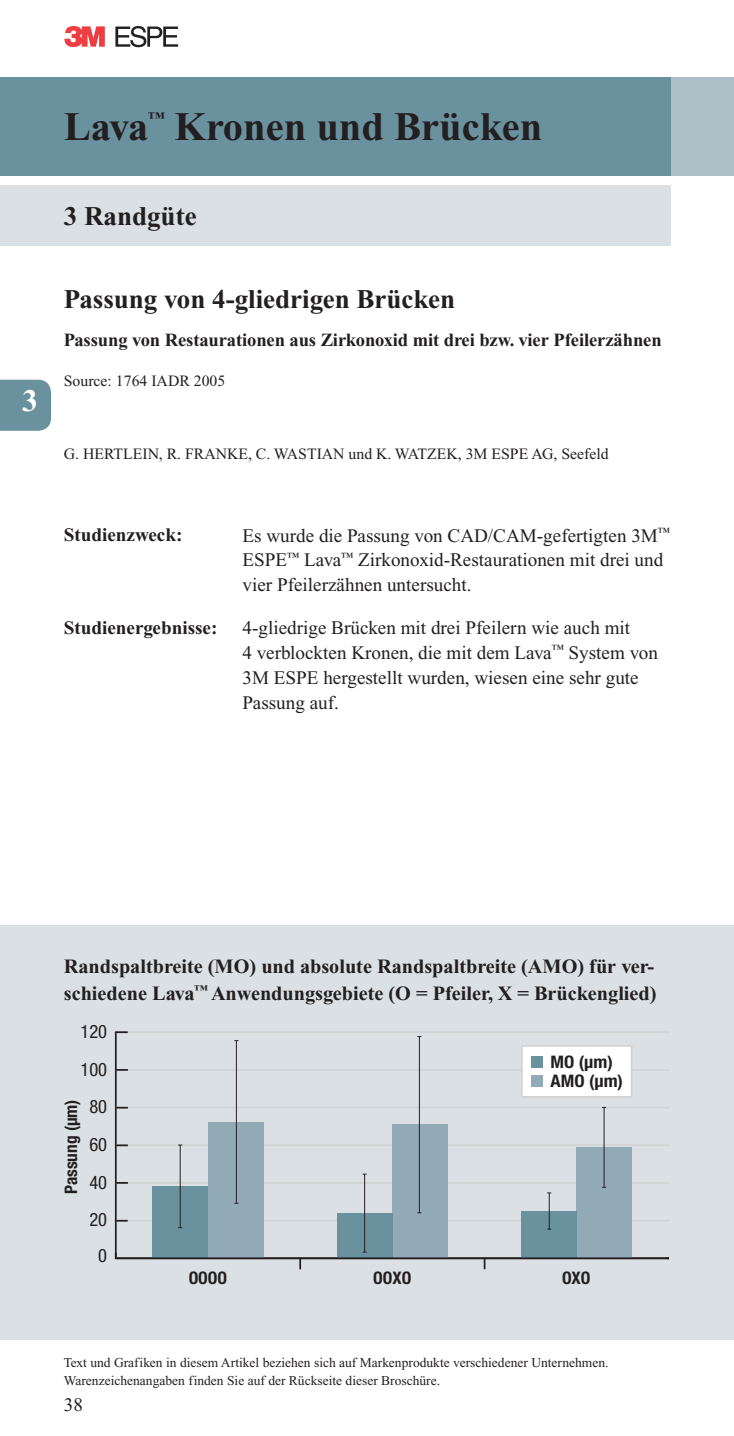
<style>
.page{position:relative;width:734px;height:1436px;background:#fff}
.page>*{position:absolute;margin:0;border:0;box-sizing:border-box;transform-origin:0 0}
.t1{font:700 40.5px "Times New Roman";color:#231f20}
.t2{font:700 31.5px "Times New Roman";color:#fff}
.t3{font:700 27px "Times New Roman";color:#231f20}
.t4{font:700 20.25px/27px "Times New Roman";color:#231f20}
.t5{font:19.12px/24.8px "Times New Roman";color:#231f20}
.t6{font:700 19.12px "Times New Roman";color:#231f20}
.t7{font:700 18.45px "Times New Roman";letter-spacing:-.005em;color:#231f20}
.t8{font:condensed 18.45px "Helvetica Neue";color:#231f20}
.t9{font:700 condensed 17.32px "Helvetica Neue";color:#231f20}
.t10{font:700 condensed 17.32px/19.6px "Helvetica Neue";color:#231f20;scale:1.06 1}
.t11{font:700 15.97px "Times New Roman";color:#231f20}
.t12{font:15.75px "Times New Roman";color:#231f20}
.t13{font:13.5px/18px "Times New Roman";color:#231f20}
</style>
<div class="page">
<svg style="left:64px;top:26px;width:41px;height:21px"></svg>
<svg style="left:115px;top:26px;width:63px;height:21px"></svg>
<div style="left:670px;top:77px;width:63px;height:98px;background:#acbec6"></div>
<div style="left:0;top:77px;width:670px;height:98px;background:#6a919e"></div>
<div style="left:0;top:185px;width:670px;height:61px;background:#dae0e3"></div>
<div style="left:0;top:925px;width:733px;height:414px;background:#dae0e3"></div>
<svg style="left:299px;top:1258px;width:2px;height:11px"></svg>
<svg style="left:483px;top:1258px;width:2px;height:10px"></svg>
<hr style="left:115px;top:1032px;width:2px;height:225px;background:#231f20">
<hr style="left:116px;top:1219px;width:553px;height:2px;background:#d1d3d4">
<hr style="left:116px;top:1181px;width:553px;height:2px;background:#d1d3d4">
<hr style="left:116px;top:1144px;width:553px;height:1px;background:#d1d3d4">
<hr style="left:116px;top:1106px;width:553px;height:2px;background:#d1d3d4">
<hr style="left:116px;top:1068px;width:553px;height:2px;background:#d1d3d4">
<hr style="left:116px;top:1031px;width:553px;height:1px;background:#d1d3d4">
<div style="left:208px;top:1122px;width:55px;height:135px;background:#91aab5"></div>
<div style="left:392px;top:1124px;width:55px;height:133px;background:#91aab5"></div>
<div style="left:576px;top:1146px;width:56px;height:111px;background:#91aab5"></div>
<div style="left:153px;top:1186px;width:55px;height:71px;background:#6a919e"></div>
<div style="left:337px;top:1212px;width:55px;height:45px;background:#6a919e"></div>
<div style="left:521px;top:1210px;width:55px;height:47px;background:#6a919e"></div>
<svg style="left:115px;top:1031px;width:13px;height:1px"></svg>
<svg style="left:116px;top:1068px;width:12px;height:2px"></svg>
<svg style="left:116px;top:1181px;width:12px;height:2px"></svg>
<svg style="left:116px;top:1219px;width:12px;height:2px"></svg>
<hr style="left:115px;top:1257px;width:554px;height:1px;background:#231f20">
<div style="left:521px;top:1045px;width:110px;height:51px;background:#fff"></div>
<div style="left:521px;top:1044px;width:111px;height:53px;border:2px solid #d1d3d4"></div>
<div style="left:531px;top:1055px;width:11px;height:12px;background:#6a919e"></div>
<div style="left:531px;top:1075px;width:11px;height:12px;background:#91aab5"></div>
<svg style="left:116px;top:1106px;width:12px;height:2px"></svg>
<svg style="left:116px;top:1144px;width:12px;height:1px"></svg>
<hr style="left:180px;top:1144px;width:1px;height:83px;background:#231f20">
<hr style="left:236px;top:1040px;width:1px;height:162px;background:#231f20">
<hr style="left:548px;top:1192px;width:1px;height:36px;background:#231f20">
<hr style="left:603px;top:1107px;width:1px;height:80px;background:#231f20">
<hr style="left:364px;top:1173px;width:1px;height:78px;background:#231f20">
<hr style="left:419px;top:1036px;width:1px;height:176px;background:#231f20">
<div style="left:0;top:379px;width:51px;height:52px;background:#6a919e"></div>
<h2 class="t2" style="left:22px;top:389px;width:17px">3</h2>
<h1 class="t1" style="left:64px;top:112px;width:86px">Lava</h1>
<p class="t11" style="left:148px;top:112px;width:18px">™</p>
<h1 class="t1" style="left:175px;top:112px;width:369px">Kronen und Brücken</h1>
<h3 class="t3" style="left:64px;top:207px;width:134px">3 Randgüte</h3>
<h3 class="t3" style="left:64px;top:290px;width:393px">Passung von 4-gliedrigen Brücken</h3>
<p class="t7" style="left:64px;top:333px;width:599px">Passung von Restaurationen aus Zirkonoxid mit drei bzw. vier Pfeilerzähnen</p>
<p class="t12" style="left:64px;top:375px;width:163px">Source: 1764 IADR 2005</p>
<p class="t12" style="left:64px;top:448px;width:546px">G. HERTLEIN, R. FRANKE, C. WASTIAN und K. WATZEK, 3M ESPE AG, Seefeld</p>
<p class="t6" style="left:64px;top:528px;width:120px">Studienzweck:</p>
<p class="t5" style="left:242px;top:524px;width:429px">Es wurde die Passung von CAD/CAM-gefertigten 3M<sup>™<br></sup>ESPE<sup>™</sup> Lava<sup>™</sup> Zirkonoxid-Restaurationen mit drei und vier Pfeilerzähnen untersucht.</p>
<p class="t6" style="left:64px;top:621px;width:155px">Studienergebnisse:</p>
<p class="t5" style="left:242px;top:617px;width:417px">4-gliedrige Brücken mit drei Pfeilern wie auch mit<br>4 verblockten Kronen, die mit dem Lava<sup>™</sup> System von 3M ESPE hergestellt wurden, wiesen eine sehr gute Passung auf.</p>
<p class="t4" style="left:64px;top:954px;width:594px">Randspaltbreite (MO) und absolute Randspaltbreite (AMO) für ver&shy;schiedene Lava<sup>™</sup> Anwendungsgebiete (O = Pfeiler, X = Brückenglied)</p>
<p class="t8" style="left:81px;top:1024px;width:28px">120</p>
<p class="t8" style="left:81px;top:1062px;width:28px">100</p>
<p class="t9" style="left:65px;top:1193px;width:96px;rotate:-90deg">Passung (μm)</p>
<p class="t8" style="left:89px;top:1099px;width:19px">80</p>
<p class="t8" style="left:89px;top:1137px;width:19px">60</p>
<p class="t8" style="left:89px;top:1175px;width:19px">40</p>
<p class="t8" style="left:89px;top:1212px;width:19px">20</p>
<p class="t8" style="left:98px;top:1248px;width:10px">0</p>
<p class="t10" style="left:550px;top:1052px;width:70px">MO (μm)<br>AMO (μm)</p>
<p class="t9" style="left:189px;top:1271px;width:40px">OOOO</p>
<p class="t9" style="left:373px;top:1271px;width:40px">OOXO</p>
<p class="t9" style="left:562px;top:1271px;width:30px">OXO</p>
<p class="t13" style="left:64px;top:1354px;width:546px">Text und Grafiken in diesem Artikel beziehen sich auf Markenprodukte verschiedener Unternehmen.<br>Warenzeichenangaben finden Sie auf der Rückseite dieser Broschüre.</p>
<p class="t5" style="left:64px;top:1393px;width:21px">38</p>
</div>
